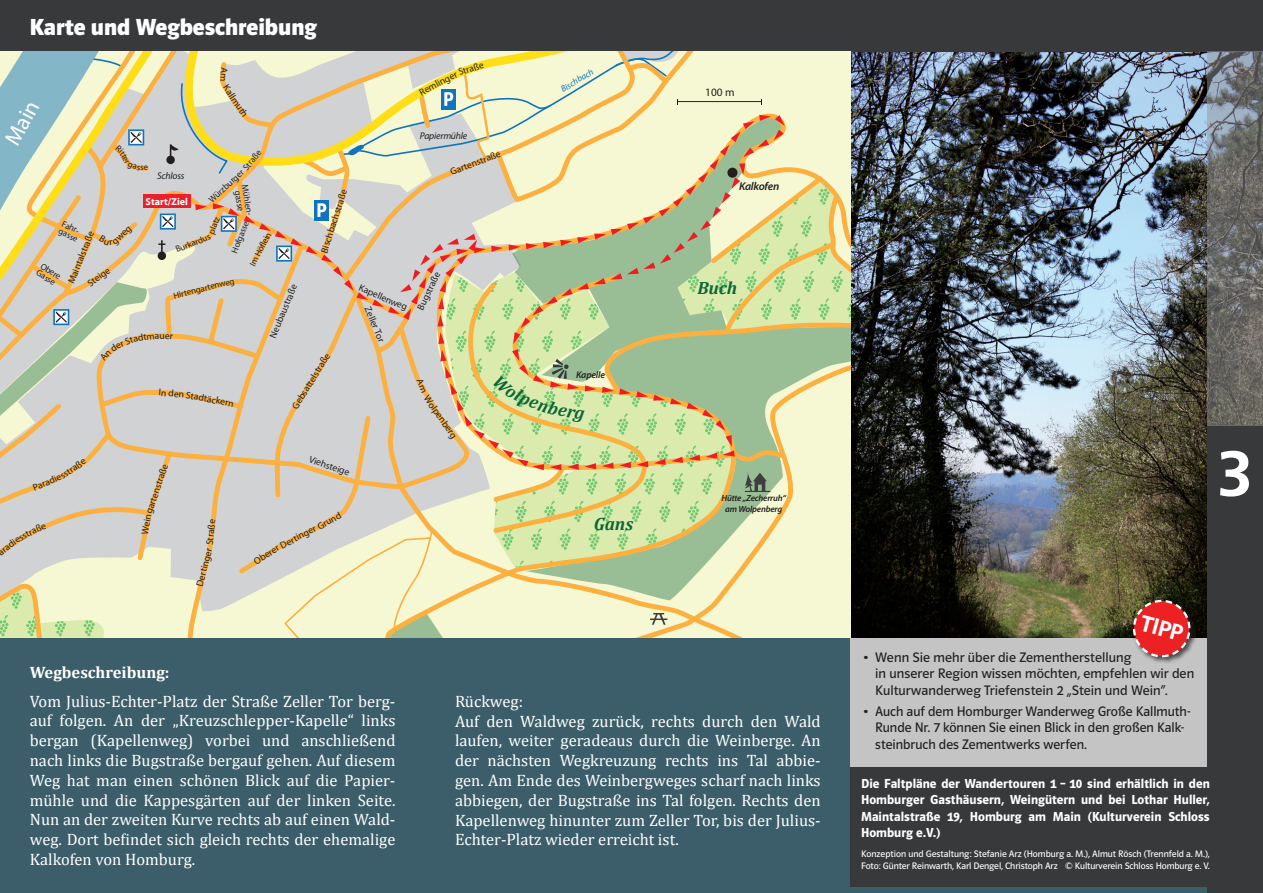
<style>
.page{position:relative;width:1263px;height:893px;background:#fff}
.page>*{position:absolute;margin:0;border:0;box-sizing:border-box;transform-origin:0 0}
.t1{font:700 63px "Frutiger BQ";color:#fff}
.t2{font:700 24px "Polo 22";color:#fff}
.t3{font:22.65px "Myriad Pro";color:#fff}
.t4{font:700 22.5px "Frutiger VR";color:#fff}
.t5{font:italic 700 17.85px "Cambria";color:#0c6638}
.t6{font:16.5px/19.8px "Cambria";color:#fff;text-align:justify}
.t7{font:700 16.5px "Cambria";color:#fff}
.t8{font:14.25px/16.5px "Polo 22 Buch";color:#231f20}
.t9{font:600 13.5px/16.2px "Polo 22";color:#fff;text-align:justify}
.t10{font:italic 600 11.4px "Myriad Pro";letter-spacing:-.02em;color:#231f20}
.t11{font:11.4px "Myriad Pro";color:#231f20}
.t12{font:700 10.2px "Myriad Pro";color:#fff}
.t13{font:9.75px "Myriad Pro";color:#231f20}
.t14{font:9.75px/11.7px "Polo 22 Buch";letter-spacing:-.01em;color:#fff}
.t15{font:italic 9.75px "Myriad Pro";letter-spacing:-.02em;color:#231f20}
.t16{font:italic 600 9.75px "Myriad Pro";letter-spacing:-.02em;color:#231f20}
.t17{font:8.85px/8.1px "Myriad Pro";color:#231f20}
.t18{font:italic 600 8.85px/10.6px "Myriad Pro";letter-spacing:-.02em;color:#231f20;text-align:center}
.t19{font:italic 8.85px "Myriad Pro";color:#1074bc}
</style>
<div class="page">
<div style="left:0;top:638px;width:1208px;height:255px;background:#3c5e6a"></div>
<img style="left:850px;top:51px;width:358px;height:587px">
<div style="left:0;top:0;width:1263px;height:51px;background:#37393a"></div>
<div style="left:850px;top:638px;width:358px;height:149px;background:#c4c4c5"></div>
<div style="left:1132px;top:599px;width:66px;height:65px;background:#231f20;opacity:.75"></div>
<svg style="left:1131px;top:598px;width:61px;height:61px;background:#bf4340"></svg>
<div style="left:1208px;top:425px;width:55px;height:468px;background:#37393a"></div>
<svg style="left:1208px;top:51px;width:55px;height:374px;background:#6d6d6d"></svg>
<div style="left:850px;top:767px;width:370px;height:119px;background:#37393a"></div>
<svg style="left:0;top:51px;width:850px;height:587px;background:#d9d8b6"></svg>
<h2 class="t2" style="left:30px;top:13px;width:289px">Karte und Wegbeschreibung</h2>
<h3 class="t3" style="left:-1px;top:137px;width:49px;rotate:-62deg">Main</h3>
<p class="t17" style="left:64px;top:220px;width:22px;rotate:25deg">Fahr&shy;gasse</p>
<p class="t17" style="left:44px;top:262px;width:24px;rotate:32deg">Obere<br>Gasse</p>
<p class="t13" style="left:65px;top:281px;width:57px;rotate:-68deg">Maintalstraße</p>
<p class="t13" style="left:85px;top:279px;width:27px;rotate:-35deg">Steige</p>
<p class="t13" style="left:230px;top:82px;width:38px;rotate:56deg">Kallmuth</p>
<p class="t17" style="left:241px;top:167px;width:25px;rotate:-51deg">Straße</p>
<p class="t17" style="left:207px;top:198px;width:46px;rotate:-43deg">Würzburger</p>
<p class="t15" style="left:157px;top:169px;width:29px">Schloss</p>
<p class="t17" style="left:249px;top:184px;width:34px;text-align:center;rotate:80deg">Mühlen&shy;gasse</p>
<p class="t12" style="left:146px;top:195px;width:44px">Start/Ziel</p>
<p class="t17" style="left:207px;top:232px;width:19px;rotate:-68deg">platz</p>
<p class="t17" style="left:230px;top:251px;width:34px;rotate:-68deg">Hofgasse</p>
<p class="t17" style="left:248px;top:264px;width:38px;rotate:-63deg">Im Hö ein</p>
<p class="t17" style="left:174px;top:246px;width:38px;rotate:-22deg">Burkardus</p>
<p class="t17" style="left:173px;top:292px;width:64px;rotate:-14deg">Hirtengartenweg</p>
<p class="t13" style="left:267px;top:335px;width:59px;rotate:-68deg">Neubaustraße</p>
<p class="t13" style="left:318px;top:251px;width:68px;rotate:-72deg">Bischbachstraße</p>
<p class="t13" style="left:159px;top:386px;width:27px;rotate:5deg">In den</p>
<p class="t13" style="left:187px;top:389px;width:50px;rotate:10deg">Stadtäckern</p>
<p class="t13" style="left:289px;top:405px;width:65px;rotate:-58deg">Gebsattelstraße</p>
<p class="t13" style="left:362px;top:282px;width:53px;rotate:23deg">Kapellenweg</p>
<p class="t13" style="left:373px;top:305px;width:39px;rotate:67deg">Zeller Tor</p>
<p class="t13" style="left:58px;top:471px;width:16px;rotate:-33deg">sstr</p>
<p class="t13" style="left:143px;top:511px;width:54px;rotate:-71deg">gartenstraße</p>
<p class="t13" style="left:139px;top:533px;width:22px;rotate:-79deg">Wein</p>
<p class="t13" style="left:311px;top:453px;width:44px;rotate:19deg">Viehsteige</p>
<p class="t13" style="left:204px;top:544px;width:27px;rotate:-84deg">Straße</p>
<p class="t13" style="left:315px;top:522px;width:27px;rotate:-29deg">Grund</p>
<p class="t13" style="left:278px;top:540px;width:41px;rotate:-27deg">Dertinger</p>
<p class="t13" style="left:251px;top:557px;width:30px;rotate:-33deg">Oberer</p>
<p class="t13" style="left:194px;top:585px;width:41px;rotate:-76deg">Dertinger</p>
<p class="t13" style="left:457px;top:67px;width:27px;rotate:-18deg">Straße</p>
<p class="t13" style="left:417px;top:88px;width:43px;rotate:-28deg">Remlinger</p>
<p class="t15" style="left:420px;top:129px;width:49px">Papiermühle</p>
<p class="t13" style="left:448px;top:166px;width:54px;rotate:-21deg">Gartenstraße</p>
<p class="t13" style="left:414px;top:306px;width:43px;rotate:-64deg">Bugstraße</p>
<p class="t13" style="left:431px;top:393px;width:52px;rotate:55deg">Wolpenberg</p>
<p class="t19" style="left:559px;top:85px;width:38px;rotate:-31deg">Bischbach</p>
<p class="t16" style="left:576px;top:368px;width:30px">Kapelle</p>
<p class="t5" style="left:594px;top:513px;width:41px">Gans</p>
<p class="t11" style="left:705px;top:86px;width:31px">100 m</p>
<p class="t10" style="left:739px;top:179px;width:42px">Kalkofen</p>
<p class="t5" style="left:697px;top:277px;width:41px">Buch</p>
<p class="t18" style="left:721px;top:493px;width:66px">Hütte „Zecherruh“ am Wolpenberg</p>
<p class="t7" style="left:30px;top:663px;width:141px">Wegbeschreibung:</p>
<p class="t6" style="left:30px;top:691px;width:367px">Vom Julius-Echter-Platz der Straße Zeller Tor berg&shy;auf folgen. An der „Kreuzschlepper-Kapelle“ links bergan (Kapellenweg) vorbei und anschließend nach links die Bugstraße bergauf gehen. Auf diesem Weg hat man einen schönen Blick auf die Papier&shy;mühle und die Kappesgärten auf der linken Seite.<br>Nun an der zweiten Kurve rechts ab auf einen Wald&shy;weg. Dort befindet sich gleich rechts der ehemalige Kalkofen von Homburg.</p>
<p class="t6" style="left:455px;top:691px;width:367px;text-align:left">Rückweg:<br>Auf den Waldweg zurück, rechts durch den Wald laufen, weiter geradeaus durch die Weinberge. An der nächsten Wegkreuzung rechts ins Tal abbie&shy;gen. Am Ende des Weinbergweges scharf nach links abbiegen, der Bugstraße ins Tal folgen. Rechts den Kapellenweg hinunter zum Zeller Tor, bis der Julius-Echter-Platz wieder erreicht ist.</p>
<h1 class="t1" style="left:1217px;top:436px;width:37px">3</h1>
<h3 class="t4" style="left:1144px;top:609px;width:45px;rotate:15deg">TIPP</h3>
<p class="t8" style="left:875px;top:649px;width:321px;text-indent:-12px">• Wenn Sie mehr über die Zementherstellung<br>in unserer Region wissen möchten, empfehlen wir den<br>Kulturwanderweg Triefenstein 2 „Stein und Wein“.</p>
<p class="t8" style="left:875px;top:703px;width:317px;text-indent:-12px">• Auch auf dem Homburger Wanderweg Große Kallmuth-<br>Runde Nr. 7 können Sie einen Blick in den großen Kalk&shy;steinbruch des Zementwerks werfen.</p>
<p class="t9" style="left:861px;top:776px;width:350px">Die Faltpläne der Wandertouren 1 – 10 sind erhältlich in den Homburger Gasthäusern, Weingütern und bei Lothar Huller, Maintalstraße 19, Homburg am Main (Kulturverein Schloss Homburg e.V.)</p>
<p class="t14" style="left:861px;top:848px;width:350px">Konzeption und Gestaltung: Stefanie Arz (Homburg a. M.), Almut Rösch (Trennfeld a. M.),<br>Foto: Günter Reinwarth, Karl Dengel, Christoph Arz © Kulturverein Schloss Homburg e. V.</p>
</div>
